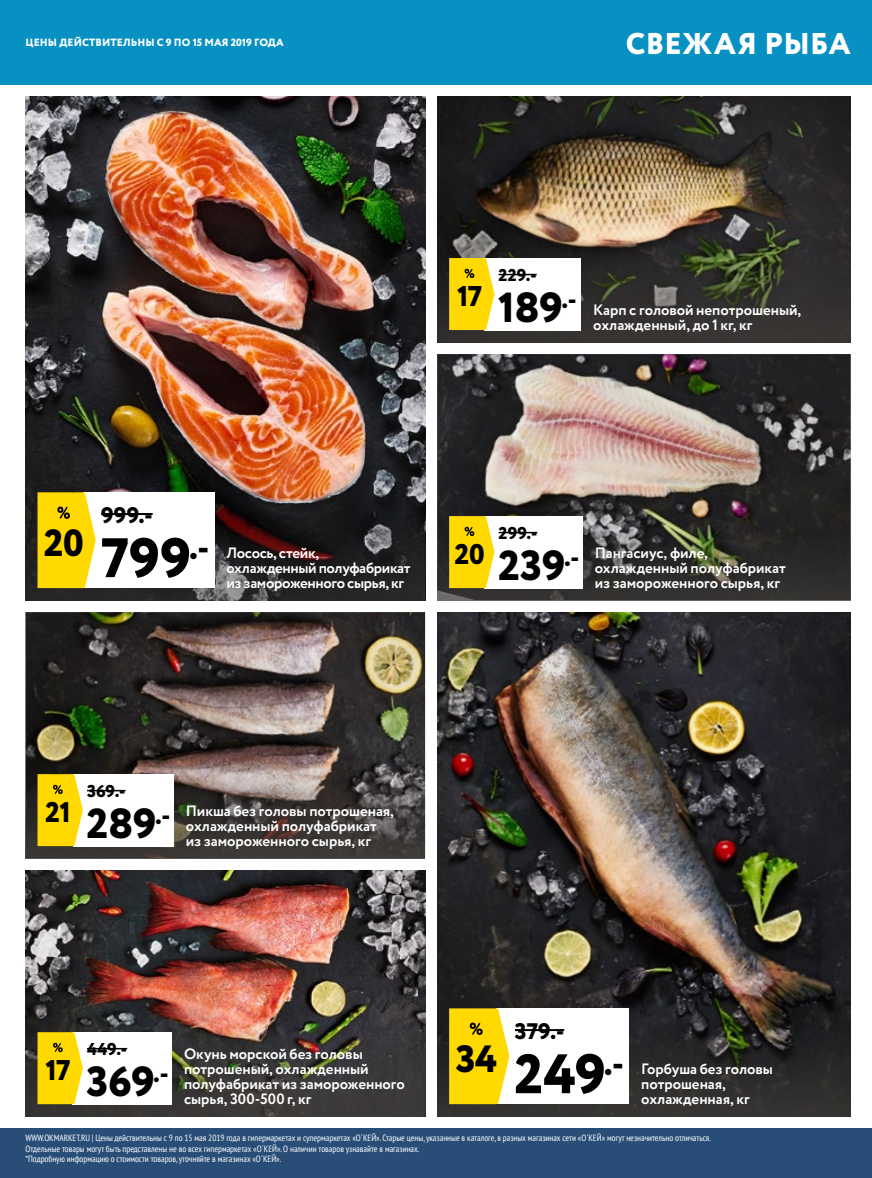
<style>
.page{position:relative;width:872px;height:1178px;background:#fff}
.page>*{position:absolute;margin:0;border:0;box-sizing:border-box;transform-origin:0 0}
.t1{font:800 55.5px "Circe";color:#000}
.t2{font:800 42px "Circe";letter-spacing:-.005em;color:#000}
.t3{font:800 37.95px "Circe";color:#000}
.t4{font:800 30px "Circe";letter-spacing:.01em;color:#fff}
.t5{font:800 28.5px "Circe";letter-spacing:-.025em;color:#000}
.t6{font:800 24.45px "Circe";color:#000}
.t7{font:800 22.5px "Circe";letter-spacing:.005em;color:#000}
.t8{font:800 17.1px "Circe";letter-spacing:.005em;color:#000}
.t9{font:700 15px/15px "Circe";letter-spacing:-.005em;color:#fff}
.t10{font:700 15px/15px "Circe";letter-spacing:-.025em;color:#fff}
.t11{font:800 10.5px "Circe";letter-spacing:.01em;color:#fff}
.t12{font:condensed 9px/10.5px "PT Sans";color:#fff}
</style>
<div class="page">
<img style="left:26px;top:96px;width:399px;height:408px">
<img style="left:437px;top:612px;width:413px;height:408px">
<img style="left:437px;top:354px;width:413px;height:164px">
<img style="left:437px;top:96px;width:413px;height:132px">
<img style="left:26px;top:870px;width:399px;height:138px">
<svg style="left:437px;top:1020px;width:413px;height:96px;background:#2d2c2a"></svg>
<img style="left:26px;top:1008px;width:399px;height:108px">
<svg style="left:437px;top:518px;width:413px;height:82px;background:#363632"></svg>
<svg style="left:26px;top:504px;width:399px;height:96px;background:#2a2425"></svg>
<svg style="left:437px;top:228px;width:413px;height:114px;background:#3c3a33"></svg>
<img style="left:26px;top:612px;width:399px;height:150px">
<svg style="left:26px;top:762px;width:399px;height:96px;background:#504946"></svg>
<div style="left:73px;top:774px;width:101px;height:72px;background:#fff"></div>
<hr style="left:87px;top:790px;width:39px;height:1px;background:#000">
<svg style="left:38px;top:774px;width:45px;height:72px;background:#fbd919"></svg>
<div style="left:0;top:1128px;width:872px;height:50px;background:#284e78"></div>
<div style="left:83px;top:492px;width:131px;height:96px;background:#fff"></div>
<hr style="left:101px;top:513px;width:52px;height:2px;background:#000">
<svg style="left:38px;top:492px;width:58px;height:96px;background:#fad919"></svg>
<div style="left:496px;top:1008px;width:133px;height:96px;background:#fff"></div>
<hr style="left:515px;top:1029px;width:49px;height:2px;background:#000">
<svg style="left:449px;top:1008px;width:60px;height:96px;background:#fad816"></svg>
<div style="left:73px;top:1032px;width:99px;height:72px;background:#fff"></div>
<hr style="left:87px;top:1048px;width:40px;height:1px;background:#000">
<svg style="left:38px;top:1032px;width:45px;height:72px;background:#fbd919"></svg>
<div style="left:484px;top:516px;width:99px;height:72px;background:#fff"></div>
<hr style="left:498px;top:532px;width:39px;height:1px;background:#000">
<svg style="left:449px;top:516px;width:45px;height:72px;background:#fad815"></svg>
<div style="left:484px;top:258px;width:97px;height:72px;background:#fff"></div>
<hr style="left:498px;top:274px;width:39px;height:1px;background:#000">
<svg style="left:449px;top:258px;width:45px;height:72px;background:#fad815"></svg>
<div style="left:0;top:0;width:872px;height:84px;background:#0791c3"></div>
<p class="t11" style="left:26px;top:35px;width:260px">ЦЕНЫ ДЕЙСТВИТЕЛЬНЫ С 9 ПО 15 МАЯ 2019 ГОДА</p>
<h3 class="t4" style="left:626px;top:23px;width:226px">СВЕЖАЯ РЫБА</h3>
<h3 class="t5" style="left:457px;top:277px;width:27px">17</h3>
<h3 class="t8" style="left:498px;top:264px;width:40px">229.-</h3>
<h2 class="t2" style="left:498px;top:279px;width:80px">189<sup>.-</sup></h2>
<h3 class="t9" style="left:593px;top:303px;width:209px">Карп с головой непотрошеный, охлажденный, до 1 кг, кг</h3>
<h3 class="t3" style="left:44px;top:517px;width:41px">20</h3>
<h3 class="t7" style="left:101px;top:500px;width:53px">999.-</h3>
<h1 class="t1" style="left:101px;top:520px;width:110px">799<sup>.-</sup></h1>
<h3 class="t10" style="left:226px;top:546px;width:185px">Лосось, стейк, охлажденный полуфабрикат из замороженного сырья, кг</h3>
<h3 class="t8" style="left:498px;top:522px;width:40px">299.-</h3>
<h3 class="t5" style="left:454px;top:535px;width:32px">20</h3>
<h3 class="t9" style="left:595px;top:546px;width:192px">Пангасиус, филе, охлажденный полуфабрикат из замороженного сырья, кг</h3>
<h2 class="t2" style="left:498px;top:537px;width:83px">239<sup>.-</sup></h2>
<h3 class="t8" style="left:87px;top:780px;width:40px">369.-</h3>
<h3 class="t5" style="left:45px;top:793px;width:27px">21</h3>
<h3 class="t9" style="left:186px;top:804px;width:210px">Пикша без головы потрошеная, охлажденный полуфабрикат из замороженного сырья, кг</h3>
<h2 class="t2" style="left:86px;top:795px;width:86px">289<sup>.-</sup></h2>
<h3 class="t7" style="left:515px;top:1016px;width:51px">379.-</h3>
<h3 class="t8" style="left:87px;top:1038px;width:42px">449.-</h3>
<h3 class="t5" style="left:46px;top:1051px;width:27px">17</h3>
<h3 class="t9" style="left:184px;top:1047px;width:222px">Окунь морской без головы потрошеный, охлажденный полуфабрикат из замороженного сырья, 300-500 г, кг</h3>
<h2 class="t2" style="left:86px;top:1053px;width:70px">369</h2>
<h3 class="t6" style="left:153px;top:1057px;width:17px">.-</h3>
<h3 class="t3" style="left:456px;top:1033px;width:43px">34</h3>
<h1 class="t1" style="left:514px;top:1036px;width:111px">249<sup>.-</sup></h1>
<h3 class="t9" style="left:641px;top:1062px;width:133px">Горбуша без головы потрошеная,</h3>
<h3 class="t9" style="left:641px;top:1092px;width:110px">охлажденная, кг</h3>
<p class="t12" style="left:26px;top:1132px;width:687px">WWW.OKMARKET.RU | Цены действительны с 9 по 15 мая 2019 года в гипермаркетах и супермаркетах «О´КЕЙ». Старые цены,указанные в каталоге, в разных магазинах сети «О´КЕЙ» могут незначительно отличаться.<br>Отдельные товары могут быть представлены не во всех гипермаркетах «О´КЕЙ». О наличии товаров узнавайте в магазинах.<br>*Подробную информацию о стоимости товаров, уточняйте в магазинах «О´КЕЙ».</p>
</div>
